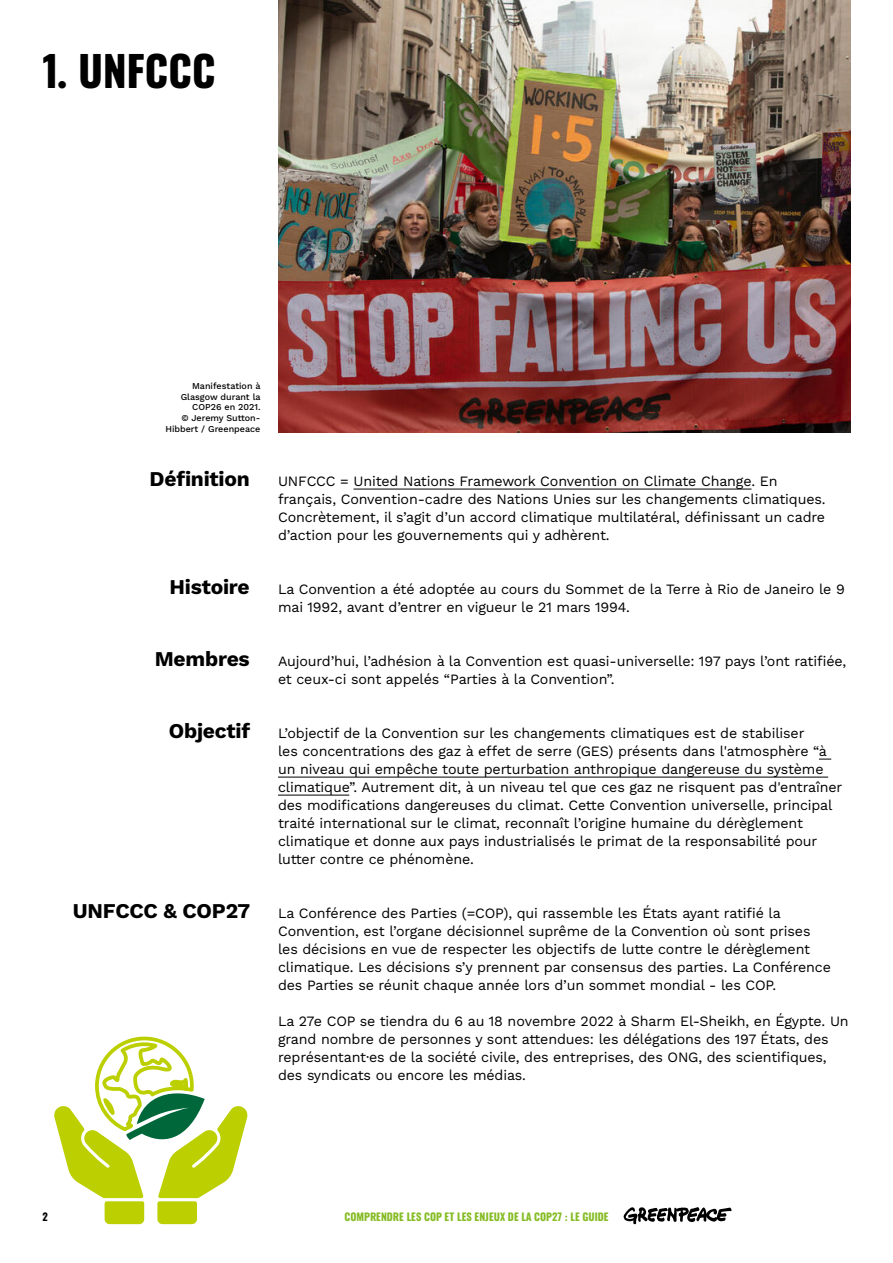
<style>
.page{position:relative;width:893px;height:1263px;background:#fff}
.page>*{position:absolute;margin:0;border:0;box-sizing:border-box;transform-origin:0 0}
.t1{font:42px "Zodiac Sans";color:#000}
.t2{font:21px "Work Sans";letter-spacing:-.01em;color:#000}
.t3{font:14.25px/18px "Work Sans";letter-spacing:-.01em;color:#000}
.t4{font:10.5px "Zodiac Sans";color:#86bc25}
.t5{font:10.5px "Zodiac Sans";color:#000}
.t6{font:9px/10.8px "Work Sans";color:#000;text-align:right}
</style>
<div class="page">
<img style="left:278px;top:0;width:572px;height:432px">
<hr style="left:353px;top:489px;width:398px;height:1px;background:#000">
<svg style="left:819px;top:759px;width:12px;height:1px"></svg>
<hr style="left:278px;top:777px;width:550px;height:1px;background:#000">
<hr style="left:278px;top:795px;width:71px;height:1px;background:#000">
<svg style="left:54px;top:1036px;width:194px;height:189px"></svg>
<svg style="left:624px;top:1207px;width:108px;height:17px"></svg>
<h1 class="t1" style="left:43px;top:49px;width:175px">1. UNFCCC</h1>
<p class="t6" style="left:165px;top:380px;width:97px">Manifestation à<br>Glasgow durant la<br>COP26 en 2021.<br>© Jeremy Sutton-<br>Hibbert / Greenpeace</p>
<h2 class="t2" style="left:150px;top:463px;width:102px">Définition</h2>
<p class="t3" style="left:278px;top:472px;width:549px">UNFCCC = United Nations Framework Convention on Climate Change. En français, Convention-cadre des Nations Unies sur les changements climatiques.<br>Concrètement, il s’agit d’un accord climatique multilatéral, définissant un cadre d’action pour les gouvernements qui y adhèrent.</p>
<h2 class="t2" style="left:170px;top:571px;width:82px">Histoire</h2>
<p class="t3" style="left:278px;top:580px;width:568px">La Convention a été adoptée au cours du Sommet de la Terre à Rio de Janeiro le 9 mai 1992, avant d’entrer en vigueur le 21 mars 1994.</p>
<h2 class="t2" style="left:155px;top:643px;width:96px">Membres</h2>
<p class="t3" style="left:278px;top:652px;width:570px">Aujourd’hui, l’adhésion à la Convention est quasi-universelle: 197 pays l’ont ratifiée, et ceux-ci sont appelés “Parties à la Convention”.</p>
<h2 class="t2" style="left:169px;top:715px;width:83px">Objectif</h2>
<p class="t3" style="left:278px;top:724px;width:566px">L’objectif de la Convention sur les changements climatiques est de stabiliser<br>les concentrations des gaz à effet de serre (GES) présents dans l'atmosphère “à un niveau qui empêche toute perturbation anthropique dangereuse du système climatique”. Autrement dit, à un niveau tel que ces gaz ne risquent pas d'entraîner des modifications dangereuses du climat. Cette Convention universelle, principal traité international sur le climat, reconnaît l’origine humaine du dérèglement climatique et donne aux pays industrialisés le primat de la responsabilité pour lutter contre ce phénomène.</p>
<h2 class="t2" style="left:73px;top:895px;width:179px">UNFCCC &amp; COP27</h2>
<p class="t3" style="left:278px;top:904px;width:554px">La Conférence des Parties (=COP), qui rassemble les États ayant ratifié la Convention, est l’organe décisionnel suprême de la Convention où sont prises les décisions en vue de respecter les objectifs de lutte contre le dérèglement climatique. Les décisions s’y prennent par consensus des parties. La Conférence des Parties se réunit chaque année lors d’un sommet mondial - les COP.</p>
<p class="t3" style="left:278px;top:1012px;width:572px">La 27e COP se tiendra du 6 au 18 novembre 2022 à Sharm El-Sheikh, en Égypte. Un grand nombre de personnes y sont attendues: les délégations des 197 États, des représentant·es de la société civile, des entreprises, des ONG, des scientifiques, des syndicats ou encore les médias.</p>
<p class="t5" style="left:43px;top:1211px;width:7px">2</p>
<p class="t4" style="left:345px;top:1211px;width:266px">COMPRENDRE LES COP ET LES ENJEUX DE LA COP27 : LE GUIDE</p>
</div>
